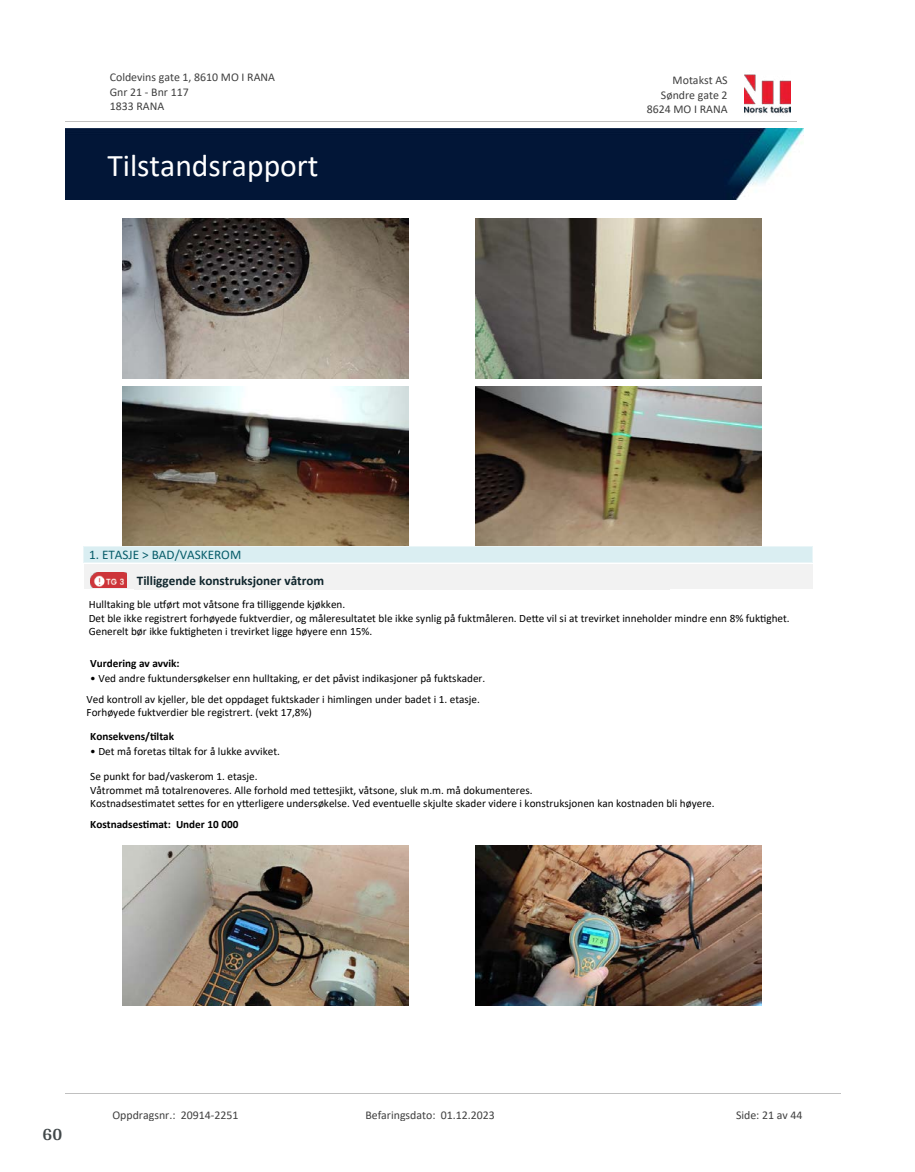
<style>
.page{position:relative;width:915px;height:1172px;background:#fff}
.page>*{position:absolute;margin:0;border:0;box-sizing:border-box;transform-origin:0 0}
.t1{font:31.65px "Calibri";color:#fff}
.t2{font:700 18px "Arya";color:#414749}
.t3{font:700 13.2px "Calibri";color:#0f252c}
.t4{font:13.2px "Calibri";color:#065c69}
.t5{font:11.85px/14.5px "Calibri";color:#404040}
.t6{font:11.25px/13.6px "Calibri";color:#000}
.t7{font:700 11.25px "Calibri";color:#000}
</style>
<div class="page">
<img style="left:122px;top:219px;width:286px;height:160px">
<img style="left:475px;top:219px;width:285px;height:160px">
<img style="left:122px;top:386px;width:286px;height:160px">
<img style="left:475px;top:386px;width:285px;height:160px">
<div style="left:84px;top:564px;width:728px;height:25px;background:#f2f2f2"></div>
<img style="left:91px;top:572px;width:35px;height:15px">
<div style="left:84px;top:547px;width:728px;height:16px;background:#daeef2"></div>
<hr style="left:84px;top:547px;width:728px;height:1px;background:#eaf5f7">
<hr style="left:84px;top:563px;width:728px;height:1px;background:#eaf5f7">
<img style="left:122px;top:846px;width:286px;height:160px">
<img style="left:475px;top:846px;width:285px;height:160px">
<img style="left:744px;top:74px;width:46px;height:40px">
<hr style="left:65px;top:121px;width:731px;height:1px;background:#c0c0c0">
<img style="left:65px;top:129px;width:738px;height:71px">
<hr style="left:65px;top:1093px;width:775px;height:1px;background:#c0c0c0">
<p class="t5" style="left:110px;top:70px;width:167px">Coldevins gate 1, 8610 MO I RANA<br>Gnr 21 - Bnr 117<br>1833 RANA</p>
<p class="t5" style="left:672px;top:73px;width:56px">Motakst AS</p>
<p class="t5" style="left:660px;top:87px;width:68px">Søndre gate 2</p>
<p class="t5" style="left:646px;top:102px;width:82px">8624 MO I RANA</p>
<h1 class="t1" style="left:107px;top:143px;width:213px">Tilstandsrapport</h1>
<p class="t4" style="left:89px;top:546px;width:154px">1. ETASJE &gt; BAD/VASKEROM</p>
<p class="t3" style="left:137px;top:572px;width:189px">Tilliggende konstruksjoner våtrom</p>
<p class="t6" style="left:89px;top:597px;width:702px">Hulltaking ble u琀昀ørt mot våtsone fra 琀椀lliggende kjøkken.<br>Det ble ikke registrert forhøyede fuktverdier, og måleresultatet ble ikke synlig på fuktmåleren. De琀琀e vil si at trevirket inneholder mindre enn 8% fuk琀椀ghet.<br>Generelt bør ikke fuk琀椀gheten i trevirket ligge høyere enn 15%.</p>
<p class="t7" style="left:90px;top:656px;width:91px">Vurdering av avvik:</p>
<p class="t6" style="left:86px;top:667px;width:400px;line-height:20.7px;text-align:center">• Ved andre fuktundersøkelser enn hulltaking, er det påvist indikasjoner på fuktskader.<br>Ved kontroll av kjeller, ble det oppdaget fuktskader i himlingen under badet i 1. etasje.</p>
<p class="t6" style="left:86px;top:705px;width:227px">Forhøyede fuktverdier ble registrert. (vekt 17,8%)</p>
<p class="t7" style="left:90px;top:729px;width:85px">Konsekvens/琀椀ltak</p>
<p class="t6" style="left:90px;top:744px;width:191px">• Det må foretas 琀椀ltak for å lukke avviket.</p>
<p class="t6" style="left:90px;top:769px;width:625px">Se punkt for bad/vaskerom 1. etasje.<br>Våtrommet må totalrenoveres. Alle forhold med te琀琀esjikt, våtsone, sluk m.m. må dokumenteres.<br>Kostnadses琀椀matet se琀琀es for en y琀琀erligere undersøkelse. Ved eventuelle skjulte skader videre i konstruksjonen kan kostnaden bli høyere.</p>
<p class="t7" style="left:90px;top:816px;width:149px">Kostnadses琀椀mat: Under 10 000</p>
<h2 class="t2" style="left:43px;top:1123px;width:21px">60</h2>
<p class="t5" style="left:112px;top:1107px;width:127px">Oppdragsnr.: 20914-2251</p>
<p class="t5" style="left:365px;top:1107px;width:131px">Befaringsdato: 01.12.2023</p>
<p class="t5" style="left:735px;top:1107px;width:68px">Side: 21 av 44</p>
</div>
